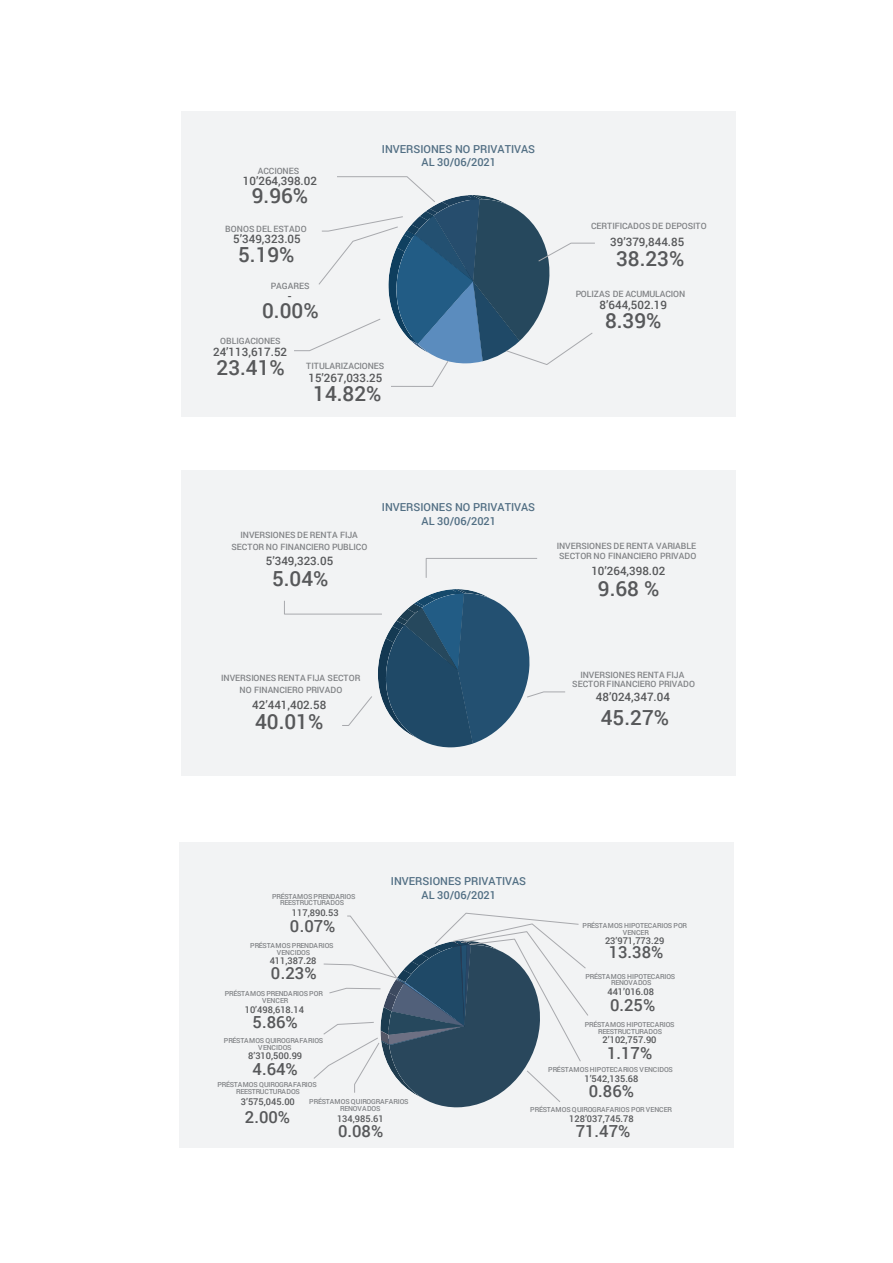
<style>
.page{position:relative;width:893px;height:1263px;background:#fff}
.page>*{position:absolute;margin:0;border:0;box-sizing:border-box;transform-origin:0 0}
.t1{font:500 20.85px "Roboto";color:#57585a}
.t2{font:500 16.65px "Roboto";color:#57585a}
.t3{font:500 11.55px "Roboto";color:#57585a}
.t4{font:500 10.95px/13.8px "Roboto";color:#516e83;text-align:center}
.t5{font:500 9.3px "Roboto";color:#57585a}
.t6{font:500 8.7px/11.7px "Roboto";color:#808285;text-align:center}
.t7{font:500 6.9px/6.8px "Roboto";letter-spacing:-.025em;color:#808285;text-align:center}
.t8{font:500 6.9px "Roboto";letter-spacing:-.005em;color:#808285}
</style>
<div class="page">
<div style="left:181px;top:111px;width:555px;height:306px;background:#f2f3f4"></div>
<div style="left:181px;top:469px;width:555px;height:306px;background:#f2f3f4"></div>
<div style="left:180px;top:842px;width:554px;height:306px;background:#f2f3f4"></div>
<svg style="left:425px;top:558px;width:113px;height:20px"></svg>
<svg style="left:294px;top:176px;width:301px;height:211px"></svg>
<svg style="left:313px;top:912px;width:275px;height:195px"></svg>
<svg style="left:284px;top:589px;width:281px;height:158px"></svg>
<p class="t6" style="left:258px;top:164px;width:43px">ACCIONES</p>
<h3 class="t3" style="left:243px;top:173px;width:76px">10’264,398.02</h3>
<h1 class="t1" style="left:252px;top:181px;width:58px">9.96%</h1>
<p class="t6" style="left:225px;top:222px;width:83px">BONOS DEL ESTADO</p>
<h3 class="t3" style="left:233px;top:231px;width:69px">5’349,323.05</h3>
<h1 class="t1" style="left:238px;top:240px;width:58px">5.19%</h1>
<p class="t6" style="left:271px;top:279px;width:40px">PAGARES</p>
<h3 class="t3" style="left:288px;top:288px;width:5px">-</h3>
<h1 class="t1" style="left:262px;top:296px;width:58px">0.00%</h1>
<h3 class="t4" style="left:382px;top:141px;width:155px">INVERSIONES NO PRIVATIVAS<br>AL 30/06/2021</h3>
<p class="t6" style="left:220px;top:334px;width:62px">OBLIGACIONES</p>
<h3 class="t3" style="left:213px;top:344px;width:76px">24’113,617.52</h3>
<h1 class="t1" style="left:217px;top:353px;width:70px">23.41%</h1>
<p class="t6" style="left:306px;top:360px;width:80px">TITULARIZACIONES</p>
<h3 class="t3" style="left:308px;top:370px;width:76px">15’267,033.25</h3>
<h1 class="t1" style="left:313px;top:379px;width:70px">14.82%</h1>
<p class="t6" style="left:591px;top:220px;width:117px">CERTIFICADOS DE DEPOSITO</p>
<h3 class="t3" style="left:610px;top:233px;width:76px">39’379,844.85</h3>
<h1 class="t1" style="left:616px;top:244px;width:70px">38.23%</h1>
<p class="t6" style="left:576px;top:287px;width:111px">POLIZAS DE ACUMULACION</p>
<h3 class="t3" style="left:600px;top:297px;width:69px">8’644,502.19</h3>
<h1 class="t1" style="left:605px;top:306px;width:58px">8.39%</h1>
<p class="t6" style="left:231px;top:529px;width:137px">INVERSIONES DE RENTA FIJA<br>SECTOR NO FINANCIERO PUBLICO</p>
<h3 class="t3" style="left:266px;top:552px;width:69px">5’349,323.05</h3>
<h1 class="t1" style="left:272px;top:564px;width:58px">5.04%</h1>
<h3 class="t4" style="left:382px;top:500px;width:155px">INVERSIONES NO PRIVATIVAS<br>AL 30/06/2021</h3>
<p class="t6" style="left:557px;top:540px;width:141px;line-height:10.2px;text-align:left">INVERSIONES DE RENTA VARIABLE<br>SECTOR NO FINANCIERO PRIVADO</p>
<h1 class="t1" style="left:598px;top:574px;width:63px">9.68 %</h1>
<h3 class="t3" style="left:591px;top:563px;width:76px">10’264,398.02</h3>
<p class="t6" style="left:221px;top:672px;width:141px">INVERSIONES RENTA FIJA SECTOR<br>NO FINANCIERO PRIVADO</p>
<h1 class="t1" style="left:255px;top:707px;width:70px">40.01%</h1>
<h3 class="t3" style="left:252px;top:697px;width:76px">42’441,402.58</h3>
<p class="t6" style="left:572px;top:670px;width:124px;line-height:8.7px">INVERSIONES RENTA FIJA<br>SECTOR FINANCIERO PRIVADO</p>
<h3 class="t3" style="left:596px;top:689px;width:76px">48’024,347.04</h3>
<h1 class="t1" style="left:601px;top:703px;width:70px">45.27%</h1>
<h3 class="t4" style="left:391px;top:874px;width:137px">INVERSIONES PRIVATIVAS<br>AL 30/06/2021</h3>
<p class="t7" style="left:272px;top:892px;width:85px">PRÉSTAMOS PRENDARIOS<br>REESTRUCTURADOS</p>
<h2 class="t2" style="left:290px;top:914px;width:47px">0.07%</h2>
<p class="t7" style="left:582px;top:922px;width:106px">PRÉSTAMOS HIPOTECARIOS POR<br>VENCER</p>
<h3 class="t5" style="left:605px;top:934px;width:61px">23’971,773.29</h3>
<h2 class="t2" style="left:609px;top:940px;width:56px">13.38%</h2>
<p class="t7" style="left:585px;top:973px;width:91px">PRÉSTAMOS HIPOTECARIOS<br>RENOVADOS</p>
<h3 class="t5" style="left:607px;top:985px;width:48px">441’016.08</h3>
<h2 class="t2" style="left:610px;top:993px;width:47px">0.25%</h2>
<p class="t7" style="left:585px;top:1021px;width:91px">PRÉSTAMOS HIPOTECARIOS<br>REESTRUCTURADOS</p>
<h3 class="t5" style="left:603px;top:1033px;width:55px">2’102,757.90</h3>
<h2 class="t2" style="left:607px;top:1041px;width:47px">1.17%</h2>
<p class="t8" style="left:548px;top:1064px;width:126px">PRÉSTAMOS HIPOTECARIOS VENCIDOS</p>
<h3 class="t5" style="left:584px;top:1072px;width:55px">1’542,135.68</h3>
<h2 class="t2" style="left:589px;top:1079px;width:47px">0.86%</h2>
<h3 class="t5" style="left:292px;top:906px;width:48px">117,890.53</h3>
<p class="t7" style="left:250px;top:942px;width:85px">PRÉSTAMOS PRENDARIOS<br>VENCIDOS</p>
<h3 class="t5" style="left:270px;top:954px;width:48px">411,387.28</h3>
<h2 class="t2" style="left:271px;top:961px;width:47px">0.23%</h2>
<p class="t7" style="left:225px;top:990px;width:100px">PRÉSTAMOS PRENDARIOS POR<br>VENCER</p>
<h3 class="t5" style="left:245px;top:1003px;width:61px">10’498,618.14</h3>
<h2 class="t2" style="left:253px;top:1011px;width:47px">5.86%</h2>
<p class="t7" style="left:224px;top:1037px;width:101px">PRÉSTAMOS QUIROGRAFARIOS<br>VENCIDOS</p>
<h3 class="t5" style="left:248px;top:1049px;width:55px">8’310,500.99</h3>
<h2 class="t2" style="left:253px;top:1057px;width:47px">4.64%</h2>
<p class="t7" style="left:217px;top:1081px;width:101px">PRÉSTAMOS QUIROGRAFARIOS<br>REESTRUCTURADOS</p>
<h3 class="t5" style="left:241px;top:1095px;width:55px">3’575,045.00</h3>
<h2 class="t2" style="left:245px;top:1105px;width:47px">2.00%</h2>
<p class="t7" style="left:309px;top:1098px;width:101px">PRÉSTAMOS QUIROGRAFARIOS<br>RENOVADOS</p>
<h3 class="t5" style="left:337px;top:1112px;width:48px">134,985.61</h3>
<h2 class="t2" style="left:338px;top:1119px;width:47px">0.08%</h2>
<p class="t7" style="left:530px;top:1105px;width:143px">PRÉSTAMOS QUIROGRAFARIOS POR VENCER</p>
<h3 class="t5" style="left:569px;top:1112px;width:66px">128’037,745.78</h3>
<h2 class="t2" style="left:576px;top:1119px;width:56px">71.47%</h2>
</div>
